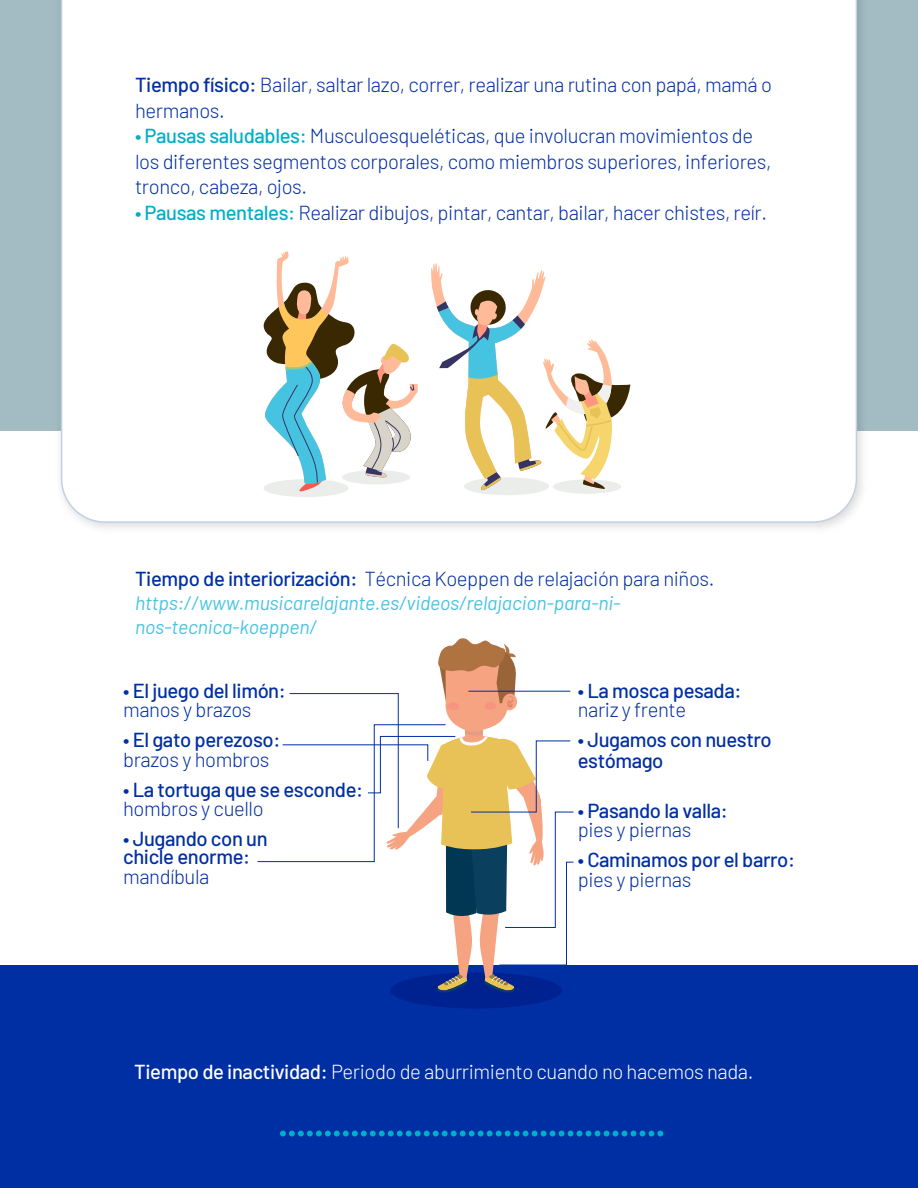
<style>
.page{position:relative;width:918px;height:1188px;background:#fff}
.page>*{position:absolute;margin:0;border:0;box-sizing:border-box;transform-origin:0 0}
.t1{font:300 20.25px/25.5px "Barlow";letter-spacing:-.02em;color:#002ea3}
.t2{font:500 20.25px/18px "Barlow";letter-spacing:-.02em;color:#002ea3}
.t3{font:300 20.25px "Barlow";letter-spacing:-.02em;color:#fff}
.t4{font:italic 19.5px/24px "Barlow";letter-spacing:-.01em;color:#47c3e2}
.s1{font-weight:500}
.s2{font-weight:500;color:#00aec9}
</style>
<div class="page">
<div style="left:0;top:966px;width:918px;height:222px;background:#002ea3"></div>
<div style="left:0;top:0;width:918px;height:430px;background:#a3bcc3"></div>
<svg style="left:292px;top:1131px;width:369px;height:6px"></svg>
<div style="left:60px;top:0;width:798px;height:524px;background:#fff"></div>
<div style="left:390px;top:972px;width:172px;height:37px;background:#002291;border-radius:50%"></div>
<div style="left:553px;top:479px;width:68px;height:15px;background:#ebedeb;border-radius:50%"></div>
<div style="left:263px;top:479px;width:86px;height:18px;background:#ebedeb;border-radius:50%"></div>
<svg style="left:262px;top:250px;width:156px;height:242px"></svg>
<div style="left:464px;top:477px;width:85px;height:18px;background:#ebedeb;border-radius:50%"></div>
<svg style="left:431px;top:263px;width:199px;height:228px"></svg>
<svg style="left:257px;top:638px;width:317px;height:355px"></svg>
<p class="t1" style="left:135px;top:71px;width:638px"><span class="s1">Tiempo físico:</span> Bailar, saltar lazo, correr, realizar una rutina con papá, mamá o hermanos.</p>
<p class="t1" style="left:135px;top:122px;width:638px"><span class="s2">• Pausas saludables:</span> Musculoesqueléticas, que involucran movimientos de los diferentes segmentos corporales, como miembros superiores, inferiores, tronco, cabeza, ojos.</p>
<p class="t1" style="left:135px;top:198px;width:634px"><span class="s2">• Pausas mentales:</span> Realizar dibujos, pintar, cantar, bailar, hacer chistes, reír.</p>
<p class="t1" style="left:135px;top:564px;width:581px"><span class="s1">Tiempo de interiorización:</span> Técnica Koeppen de relajación para niños.</p>
<p class="t4" style="left:135px;top:590px;width:487px">https://www.musicarelajante.es/videos/relajacion-para-ni&shy;nos-tecnica-koeppen/</p>
<p class="t2" style="left:123px;top:680px;width:164px">• El juego del limón:</p>
<p class="t1" style="left:123px;top:696px;width:130px">manos y brazos</p>
<p class="t2" style="left:123px;top:729px;width:159px">• El gato perezoso:</p>
<p class="t1" style="left:123px;top:745px;width:148px">brazos y hombros</p>
<p class="t2" style="left:123px;top:779px;width:242px">• La tortuga que se esconde:</p>
<p class="t1" style="left:123px;top:795px;width:142px">hombros y cuello</p>
<p class="t2" style="left:123px;top:828px;width:146px">• Jugando con un chicle enorme:</p>
<p class="t1" style="left:123px;top:862px;width:88px">mandíbula</p>
<p class="t2" style="left:578px;top:680px;width:165px">• La mosca pesada:</p>
<p class="t1" style="left:578px;top:696px;width:110px">nariz y frente</p>
<p class="t2" style="left:578px;top:728px;width:195px;line-height:21px">• Jugamos con nuestro estómago</p>
<p class="t2" style="left:578px;top:800px;width:152px">• Pasando la valla:</p>
<p class="t1" style="left:578px;top:816px;width:115px">pies y piernas</p>
<p class="t2" style="left:578px;top:849px;width:219px">• Caminamos por el barro:</p>
<p class="t1" style="left:578px;top:865px;width:115px">pies y piernas</p>
<p class="t3" style="left:134px;top:1057px;width:621px"><span class="s1">Tiempo de inactividad:</span> Periodo de aburrimiento cuando no hacemos nada.</p>
</div>
